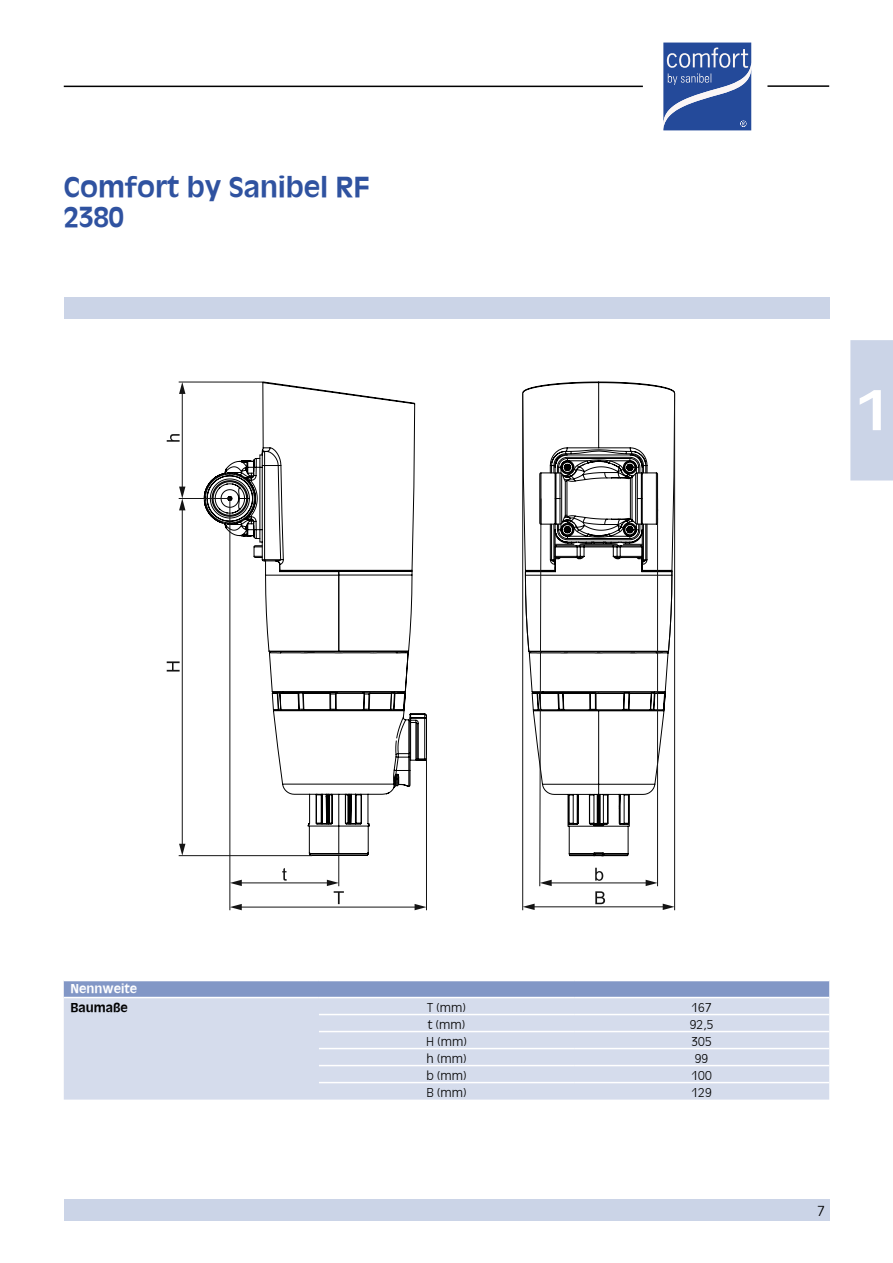
<style>
.page{position:relative;width:893px;height:1263px;background:#fff}
.page>*{position:absolute;margin:0;border:0;box-sizing:border-box;transform-origin:0 0}
.t1{font:700 54px "Ant Oliv";color:#fff}
.t2{font:700 27px/30px "Ant Oliv";color:#2f52a0}
.t3{font:300 13.5px "Ant Oliv";color:#000}
.t4{font:300 12px "Ant Oliv";color:#000}
.t5{font:700 12px "Ant Oliv";color:#fff}
.t6{font:700 12px "Ant Oliv";color:#000}
</style>
<div class="page">
<div style="left:64px;top:298px;width:765px;height:21px;background:#cbd4e7"></div>
<div style="left:64px;top:1199px;width:765px;height:21px;background:#cbd4e7"></div>
<hr style="left:64px;top:86px;width:579px;height:1px;background:#000">
<hr style="left:767px;top:85px;width:62px;height:2px;background:#000">
<svg style="left:663px;top:43px;width:88px;height:87px;background:#4463a7"></svg>
<svg style="left:64px;top:981px;width:765px;height:16px;background:#859ac7"></svg>
<div style="left:64px;top:998px;width:765px;height:101px;background:#d5dcec"></div>
<hr style="left:319px;top:1014px;width:255px;height:1px;background:#fff">
<hr style="left:574px;top:1014px;width:255px;height:1px;background:#fff">
<hr style="left:319px;top:1031px;width:255px;height:1px;background:#fff">
<hr style="left:574px;top:1031px;width:255px;height:1px;background:#fff">
<hr style="left:319px;top:1048px;width:255px;height:1px;background:#fff">
<hr style="left:574px;top:1048px;width:255px;height:1px;background:#fff">
<hr style="left:319px;top:1065px;width:255px;height:1px;background:#fff">
<hr style="left:574px;top:1065px;width:255px;height:1px;background:#fff">
<hr style="left:319px;top:1082px;width:255px;height:1px;background:#fff">
<hr style="left:574px;top:1082px;width:255px;height:1px;background:#fff">
<svg style="left:522px;top:381px;width:153px;height:12px"></svg>
<svg style="left:204px;top:403px;width:223px;height:383px"></svg>
<svg style="left:259px;top:381px;width:156px;height:479px"></svg>
<svg style="left:522px;top:393px;width:153px;height:518px"></svg>
<svg style="left:540px;top:880px;width:12px;height:6px"></svg>
<svg style="left:646px;top:880px;width:11px;height:6px"></svg>
<hr style="left:529px;top:906px;width:140px;height:1px;background:#141414">
<svg style="left:523px;top:904px;width:12px;height:6px"></svg>
<svg style="left:663px;top:904px;width:12px;height:6px"></svg>
<svg style="left:595px;top:868px;width:8px;height:13px"></svg>
<svg style="left:595px;top:891px;width:10px;height:13px"></svg>
<hr style="left:230px;top:498px;width:1px;height:412px;background:#141414">
<hr style="left:426px;top:755px;width:1px;height:155px;background:#141414">
<hr style="left:338px;top:856px;width:1px;height:30px;background:#141414">
<hr style="left:236px;top:883px;width:97px;height:1px;background:#141414">
<svg style="left:230px;top:880px;width:12px;height:6px"></svg>
<hr style="left:236px;top:907px;width:185px;height:1px;background:#141414">
<svg style="left:230px;top:904px;width:12px;height:6px"></svg>
<svg style="left:415px;top:904px;width:11px;height:6px"></svg>
<hr style="left:179px;top:382px;width:84px;height:1px;background:#141414">
<hr style="left:179px;top:498px;width:51px;height:1px;background:#141414">
<hr style="left:182px;top:388px;width:1px;height:104px;background:#141414">
<svg style="left:179px;top:382px;width:6px;height:12px"></svg>
<hr style="left:182px;top:504px;width:1px;height:346px;background:#141414">
<svg style="left:179px;top:844px;width:6px;height:11px"></svg>
<svg style="left:179px;top:487px;width:6px;height:23px"></svg>
<svg style="left:327px;top:880px;width:17px;height:24px"></svg>
<svg style="left:282px;top:868px;width:5px;height:13px"></svg>
<hr style="left:179px;top:855px;width:133px;height:1px;background:#141414">
<svg style="left:167px;top:661px;width:13px;height:10px"></svg>
<svg style="left:167px;top:434px;width:13px;height:8px"></svg>
<div style="left:850px;top:340px;width:43px;height:140px;background:#cbd4e7"></div>
<h2 class="t2" style="left:64px;top:170px;width:308px">Comfort by Sanibel RF<br>2380</h2>
<h1 class="t1" style="left:859px;top:377px;width:32px">1</h1>
<p class="t5" style="left:70px;top:981px;width:68px">Nennweite</p>
<p class="t6" style="left:70px;top:1000px;width:59px">Baumaße</p>
<p class="t4" style="left:427px;top:1000px;width:40px">T (mm)</p>
<p class="t4" style="left:692px;top:1000px;width:22px">167</p>
<p class="t4" style="left:428px;top:1017px;width:39px">t (mm)</p>
<p class="t4" style="left:690px;top:1017px;width:25px">92,5</p>
<p class="t4" style="left:426px;top:1034px;width:42px">H (mm)</p>
<p class="t4" style="left:692px;top:1034px;width:22px">305</p>
<p class="t4" style="left:426px;top:1051px;width:41px">h (mm)</p>
<p class="t4" style="left:695px;top:1051px;width:15px">99</p>
<p class="t4" style="left:426px;top:1068px;width:41px">b (mm)</p>
<p class="t4" style="left:692px;top:1068px;width:22px">100</p>
<p class="t4" style="left:426px;top:1086px;width:41px">B (mm)</p>
<p class="t4" style="left:692px;top:1086px;width:22px">129</p>
<p class="t3" style="left:817px;top:1203px;width:9px">7</p>
</div>
